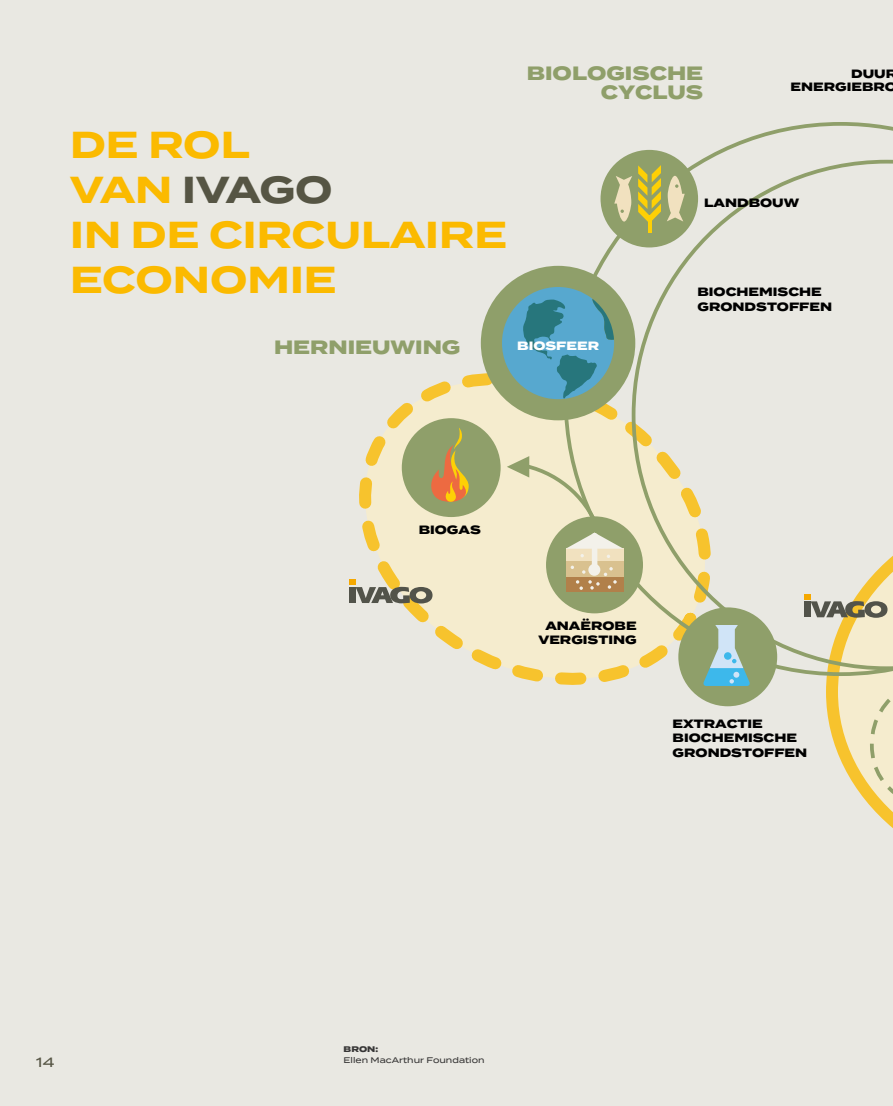
<style>
.page{position:relative;width:893px;height:1106px;background:#e9e8e2}
.page>*{position:absolute;margin:0;border:0;box-sizing:border-box;transform-origin:0 0}
.t1{font:700 37.5px/45px "Termina";color:#fbba00}
.t2{font:800 19.2px/19.2px "Termina";color:#8f9f6a;text-align:right}
.t3{font:500 13.5px "Termina";color:#565544}
.t4{font:800 12px/14.4px "Termina";color:#000}
.t5{font:800 12px "Termina";color:#fff}
.t6{font:500 8.1px "Termina";color:#373636}
.t7{font:800 8.1px "Termina";color:#373636}
.s1{color:#565544}
</style>
<div class="page">
<svg style="left:359px;top:373px;width:328px;height:312px"></svg>
<div style="left:515px;top:265px;width:47px;height:407px;background:#f5ecce"></div>
<svg style="left:507px;top:456px;width:22px;height:21px"></svg>
<svg style="left:562px;top:122px;width:331px;height:556px"></svg>
<div style="left:481px;top:266px;width:154px;height:154px;background:#8f9f6a;border-radius:50%"></div>
<svg style="left:502px;top:287px;width:112px;height:112px"></svg>
<div style="left:678px;top:607px;width:99px;height:99px;background:#8f9f6a;border-radius:50%"></div>
<svg style="left:703px;top:625px;width:47px;height:61px"></svg>
<div style="left:600px;top:150px;width:98px;height:97px;background:#8f9f6a;border-radius:50%"></div>
<svg style="left:638px;top:165px;width:23px;height:57px"></svg>
<hr style="left:648px;top:215px;width:3px;height:17px;background:#fed005">
<svg style="left:667px;top:176px;width:18px;height:45px"></svg>
<svg style="left:614px;top:176px;width:18px;height:45px"></svg>
<div style="left:402px;top:418px;width:99px;height:99px;background:#8f9f6a;border-radius:50%"></div>
<svg style="left:431px;top:428px;width:38px;height:74px"></svg>
<div style="left:546px;top:516px;width:97px;height:97px;background:#8f9f6a;border-radius:50%"></div>
<div style="left:566px;top:578px;width:57px;height:14px;background:#b1804a"></div>
<svg style="left:566px;top:532px;width:57px;height:58px"></svg>
<svg style="left:350px;top:579px;width:82px;height:24px"></svg>
<svg style="left:805px;top:492px;width:88px;height:336px"></svg>
<h1 class="t1" style="left:70px;top:122px;width:438px">DE ROL<br>VAN <span class="s1">IVAGO<br></span>IN DE CIRCULAIRE<br>ECONOMIE</h1>
<h2 class="t2" style="left:274px;top:338px;width:188px">HERNIEUWING</h2>
<h2 class="t2" style="left:527px;top:64px;width:178px">BIOLOGISCHE<br>CYCLUS</h2>
<p class="t4" style="left:791px;top:67px;width:108px;line-height:13.2px;text-align:right">DUUR<br>ENERGIEBRO</p>
<p class="t4" style="left:704px;top:196px;width:97px">LANDBOUW</p>
<p class="t5" style="left:517px;top:336px;width:83px">BIOSFEER</p>
<p class="t4" style="left:697px;top:285px;width:136px">BIOCHEMISCHE<br>GRONDSTOFFEN</p>
<p class="t4" style="left:419px;top:523px;width:64px">BIOGAS</p>
<p class="t4" style="left:539px;top:618px;width:100px;text-align:center">ANAËROBE<br>VERGISTING</p>
<p class="t4" style="left:673px;top:716px;width:136px">EXTRACTIE<br>BIOCHEMISCHE<br>GRONDSTOFFEN</p>
<p class="t3" style="left:36px;top:1052px;width:20px">14</p>
<p class="t7" style="left:344px;top:1042px;width:36px">BRON:</p>
<p class="t6" style="left:344px;top:1053px;width:142px">Ellen MacArthur Foundation</p>
</div>
